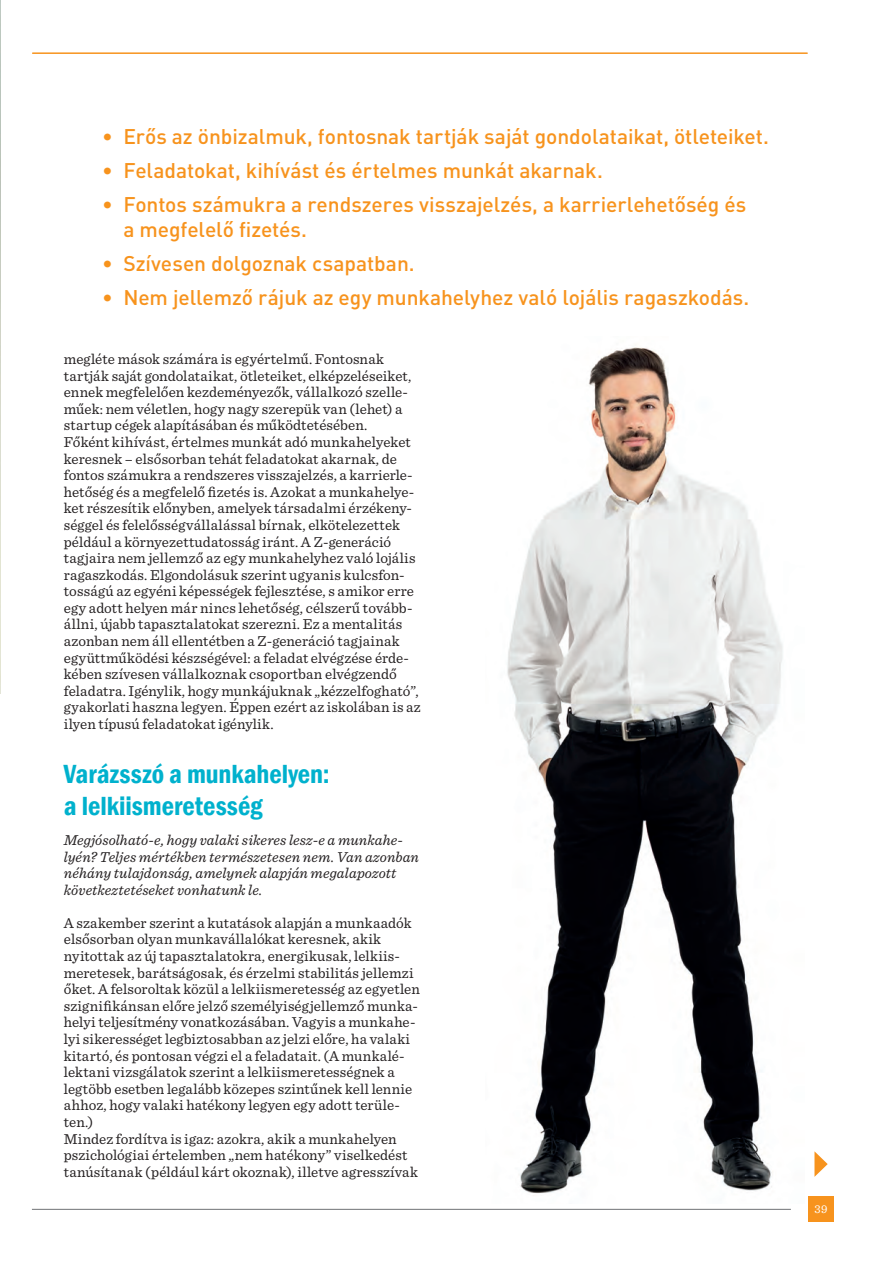
<style>
.page{position:relative;width:893px;height:1263px;background:#fff}
.page>*{position:absolute;margin:0;border:0;box-sizing:border-box;transform-origin:0 0}
.t1{font:600 condensed 27px/32.4px "Franklin Gothic";color:#00b1cd}
.t2{font:500 21px/25.5px "DIN Pro";letter-spacing:-.005em;color:#f7931d}
.t3{font:15px/16.6px "Sentinel";letter-spacing:.005em;color:#231f20}
.t4{font:italic 15px/16.6px "Sentinel";letter-spacing:.005em;color:#231f20}
.t5{font:12px "Sentinel";color:#fff}
</style>
<div class="page">
<img style="left:0;top:1px;width:1px;height:692px">
<hr style="left:33px;top:52px;width:774px;height:2px;background:#f7931d">
<div style="left:808px;top:1197px;width:26px;height:25px;background:#f7931d"></div>
<hr style="left:32px;top:1209px;width:759px;height:1px;background:#808285">
<img style="left:507px;top:347px;width:276px;height:847px">
<svg style="left:815px;top:1152px;width:13px;height:25px"></svg>
<h2 class="t2" style="left:102px;top:122px;width:668px">• Erős az önbizalmuk, fontosnak tartják saját gondolataikat, ötleteiket.</h2>
<h2 class="t2" style="left:102px;top:156px;width:502px">• Feladatokat, kihívást és értelmes munkát akarnak.</h2>
<h2 class="t2" style="left:123px;top:190px;width:625px;text-indent:-21px">• Fontos számukra a rendszeres visszajelzés, a karrierlehetőség és a megfelelő fizetés.</h2>
<h2 class="t2" style="left:102px;top:250px;width:314px">• Szívesen dolgoznak csapatban.</h2>
<h2 class="t2" style="left:102px;top:284px;width:649px">• Nem jellemző rájuk az egy munkahelyhez való lojális ragaszkodás.</h2>
<p class="t3" style="left:64px;top:350px;width:359px">megléte mások számára is egyértelmű. Fontosnak tartják saját gondolataikat, ötleteiket, elképzeléseiket, ennek megfelelően kezdeményezők, vállalkozó szelle&shy;műek: nem véletlen, hogy nagy szerepük van (lehet) a startup cégek alapításában és működtetésében.<br>Főként kihívást, értelmes munkát adó munkahelyeket keresnek – elsősorban tehát feladatokat akarnak, de fontos számukra a rendszeres visszajelzés, a karrierle&shy;hetőség és a megfelelő fizetés is. Azokat a munkahelye&shy;ket részesítik előnyben, amelyek társadalmi érzékeny&shy;séggel és felelősségvállalással bírnak, elkötelezettek például a környezettudatosság iránt. A Z-generáció tagjaira nem jellemző az egy munkahelyhez való lojális ragaszkodás. Elgondolásuk szerint ugyanis kulcsfon&shy;tosságú az egyéni képességek fejlesztése, s amikor erre egy adott helyen már nincs lehetőség, célszerű tovább&shy;állni, újabb tapasztalatokat szerezni. Ez a mentalitás azonban nem áll ellentétben a Z-generáció tagjainak együttműködési készségével: a feladat elvégzése érde&shy;kében szívesen vállalkoznak csoportban elvégzendő feladatra. Igénylik, hogy munkájuknak „kézzelfogható”, gyakorlati haszna legyen. Éppen ezért az iskolában is az ilyen típusú feladatokat igénylik.</p>
<h1 class="t1" style="left:64px;top:757px;width:268px">Varázsszó a munkahelyen: a lelkiismeretesség</h1>
<p class="t4" style="left:64px;top:831px;width:357px">Megjósolható-e, hogy valaki sikeres lesz-e a munkahe&shy;lyén? Teljes mértékben természetesen nem. Van azonban néhány tulajdonság, amelynek alapján megalapozott következtetéseket vonhatunk le.</p>
<p class="t3" style="left:64px;top:914px;width:358px">A szakember szerint a kutatások alapján a munkaadók elsősorban olyan munkavállalókat keresnek, akik nyitottak az új tapasztalatokra, energikusak, lelkiis&shy;meretesek, barátságosak, és érzelmi stabilitás jellemzi őket. A felsoroltak közül a lelkiismeretesség az egyetlen szignifikánsan előre jelző személyiségjellemző munka&shy;helyi teljesítmény vonatkozásában. Vagyis a munkahe&shy;lyi sikerességet legbiztosabban az jelzi előre, ha valaki kitartó, és pontosan végzi el a feladatait. (A munkalé&shy;lektani vizsgálatok szerint a lelkiismeretességnek a legtöbb esetben legalább közepes szintűnek kell lennie ahhoz, hogy valaki hatékony legyen egy adott terüle&shy;ten.)<br>Mindez fordítva is igaz: azokra, akik a munkahelyen pszichológiai értelemben „nem hatékony” viselkedést tanúsítanak (például kárt okoznak), illetve agresszívak</p>
<p class="t5" style="left:815px;top:1200px;width:14px">39</p>
</div>
